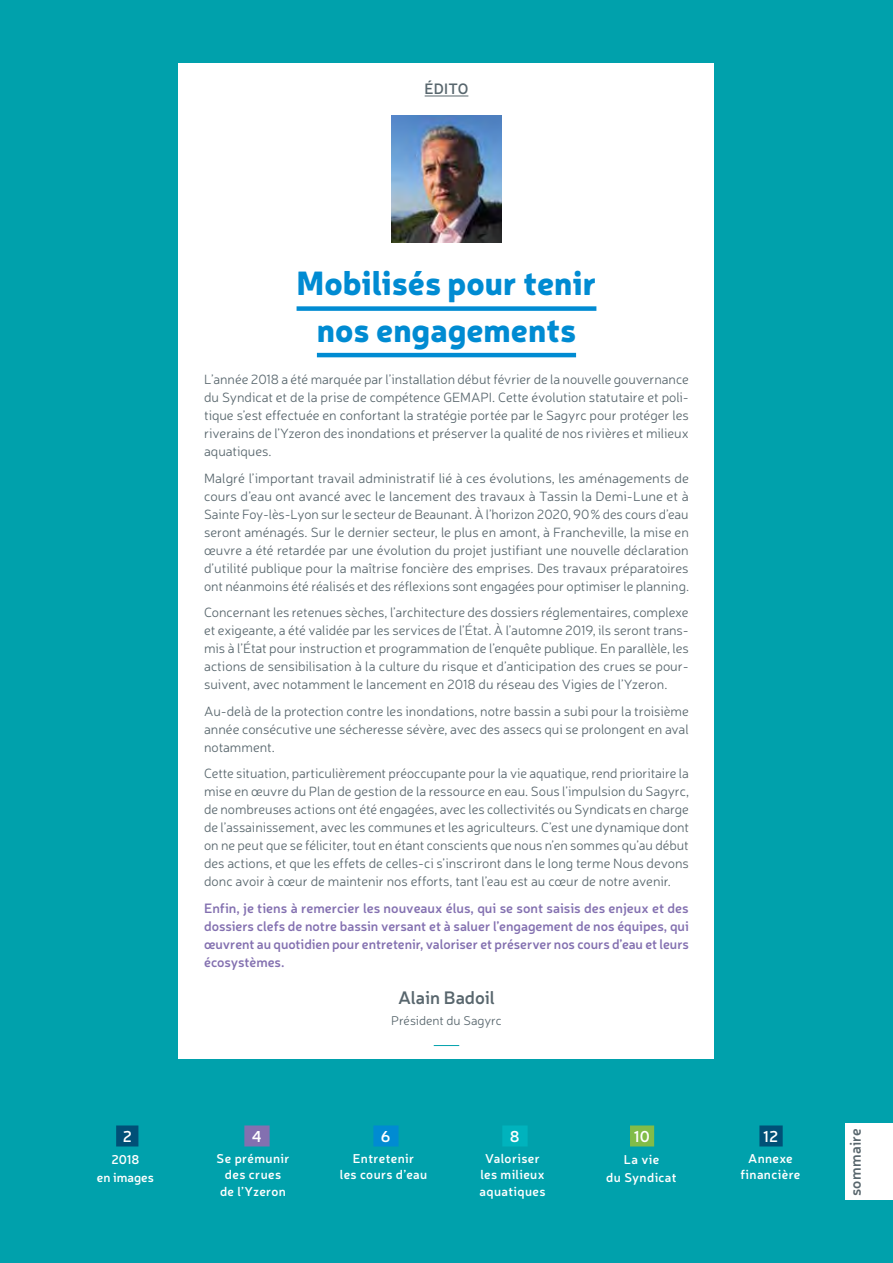
<style>
.page{position:relative;width:893px;height:1263px;background:#00a1ac}
.page>*{position:absolute;margin:0;border:0;box-sizing:border-box;transform-origin:0 0}
.t1{font:900 33px/46.5px "Neris";color:#008bd2;text-align:center}
.t2{font:600 18px "Neris";color:#58666d}
.t3{font:600 15.75px "Neris";color:#fff}
.t4{font:600 15px "Neris";letter-spacing:.015em;color:#58666d}
.t5{font:300 13.5px/18px "Neris";color:#58666d;text-align:justify}
.t6{font:600 13.5px/18px "Neris";color:#8370b0;text-align:justify}
.t7{font:600 12.75px/16.5px "Neris";letter-spacing:.03em;color:#fff;text-align:center}
.t8{font:300 12.75px "Neris";color:#58666d}
.t9{font:600 12.75px/18px "Neris";color:#fff;text-align:center}
</style>
<div class="page">
<div style="left:845px;top:1124px;width:48px;height:76px;background:#fff"></div>
<div style="left:179px;top:64px;width:535px;height:995px;background:#fff"></div>
<img style="left:391px;top:116px;width:111px;height:127px">
<div style="left:297px;top:306px;width:299px;height:5px;background:#008bd2"></div>
<hr style="left:317px;top:353px;width:259px;height:4px;background:#008bd2">
<hr style="left:425px;top:96px;width:43px;height:1px;background:#58666d">
<svg style="left:434px;top:1045px;width:25px;height:1px"></svg>
<div style="left:116px;top:1125px;width:22px;height:21px;background:#005077"></div>
<div style="left:244px;top:1125px;width:26px;height:21px;background:#8370b0"></div>
<div style="left:373px;top:1125px;width:26px;height:21px;background:#008bd2"></div>
<div style="left:502px;top:1125px;width:26px;height:21px;background:#00b3bd"></div>
<div style="left:630px;top:1125px;width:24px;height:21px;background:#82bc48"></div>
<div style="left:759px;top:1125px;width:24px;height:21px;background:#005077"></div>
<p class="t4" style="left:425px;top:79px;width:45px">ÉDITO</p>
<p class="t3" style="left:123px;top:1125px;width:11px">2</p>
<p class="t9" style="left:97px;top:1150px;width:58px">2018<br>en images</p>
<h1 class="t1" style="left:297px;top:258px;width:301px">Mobilisés pour tenir nos engagements</h1>
<p class="t5" style="left:204px;top:370px;width:486px">L’année 2018 a été marquée par l’installation début février de la nouvelle gouvernance du Syndicat et de la prise de compétence GEMAPI. Cette évolution statutaire et poli&shy;tique s’est effectuée en confortant la stratégie portée par le Sagyrc pour protéger les riverains de l’Yzeron des inondations et préserver la qualité de nos rivières et milieux aquatiques.</p>
<p class="t5" style="left:204px;top:469px;width:486px">Malgré l’important travail administratif lié à ces évolutions, les aménagements de cours d’eau ont avancé avec le lancement des travaux à Tassin la Demi-Lune et à Sainte Foy-lès-Lyon sur le secteur de Beaunant. À l’horizon 2020, 90 % des cours d’eau seront aménagés. Sur le dernier secteur, le plus en amont, à Francheville, la mise en œuvre a été retardée par une évolution du projet justifiant une nouvelle déclaration d’utilité publique pour la maîtrise foncière des emprises. Des travaux préparatoires ont néanmoins été réalisés et des réflexions sont engagées pour optimiser le planning.</p>
<p class="t5" style="left:204px;top:603px;width:486px">Concernant les retenues sèches, l’architecture des dossiers réglementaires, complexe et exigeante, a été validée par les services de l’État. À l’automne 2019, ils seront trans&shy;mis à l’État pour instruction et programmation de l’enquête publique. En parallèle, les actions de sensibilisation à la culture du risque et d’anticipation des crues se pour&shy;suivent, avec notamment le lancement en 2018 du réseau des Vigies de l’Yzeron.</p>
<p class="t5" style="left:204px;top:702px;width:486px">Au-delà de la protection contre les inondations, notre bassin a subi pour la troisième année consécutive une sécheresse sévère, avec des assecs qui se prolongent en aval notamment.</p>
<p class="t5" style="left:204px;top:764px;width:486px">Cette situation, particulièrement préoccupante pour la vie aquatique, rend prioritaire la mise en œuvre du Plan de gestion de la ressource en eau. Sous l’impulsion du Sagyrc, de nombreuses actions ont été engagées, avec les collectivités ou Syndicats en charge de l’assainissement, avec les communes et les agriculteurs. C’est une dynamique dont on ne peut que se féliciter, tout en étant conscients que nous n’en sommes qu’au début des actions, et que les effets de celles-ci s’inscriront dans le long terme Nous devons donc avoir à cœur de maintenir nos efforts, tant l’eau est au cœur de notre avenir.</p>
<p class="t6" style="left:204px;top:898px;width:486px">Enfin, je tiens à remercier les nouveaux élus, qui se sont saisis des enjeux et des dossiers clefs de notre bassin versant et à saluer l’engagement de nos équipes, qui œuvrent au quotidien pour entretenir, valoriser et préserver nos cours d’eau et leurs écosystèmes.</p>
<p class="t3" style="left:252px;top:1125px;width:11px">4</p>
<p class="t7" style="left:217px;top:1149px;width:74px">Se prémunir des crues de l’Yzeron</p>
<h2 class="t2" style="left:398px;top:985px;width:98px">Alain Badoil</h2>
<p class="t8" style="left:391px;top:1013px;width:112px">Président du Sagyrc</p>
<p class="t3" style="left:381px;top:1125px;width:11px">6</p>
<p class="t7" style="left:340px;top:1149px;width:89px">Entretenir<br>les cours d’eau</p>
<p class="t3" style="left:510px;top:1125px;width:11px">8</p>
<p class="t7" style="left:480px;top:1149px;width:67px">Valoriser les milieux aquatiques</p>
<p class="t3" style="left:634px;top:1125px;width:18px">10</p>
<p class="t7" style="left:606px;top:1150px;width:72px;line-height:18px">La vie<br>du Syndicat</p>
<p class="t3" style="left:763px;top:1125px;width:17px">12</p>
<p class="t7" style="left:740px;top:1149px;width:61px">Annexe financière</p>
<p class="t4" style="left:845px;top:1196px;width:69px;rotate:-90deg">sommaire</p>
</div>
